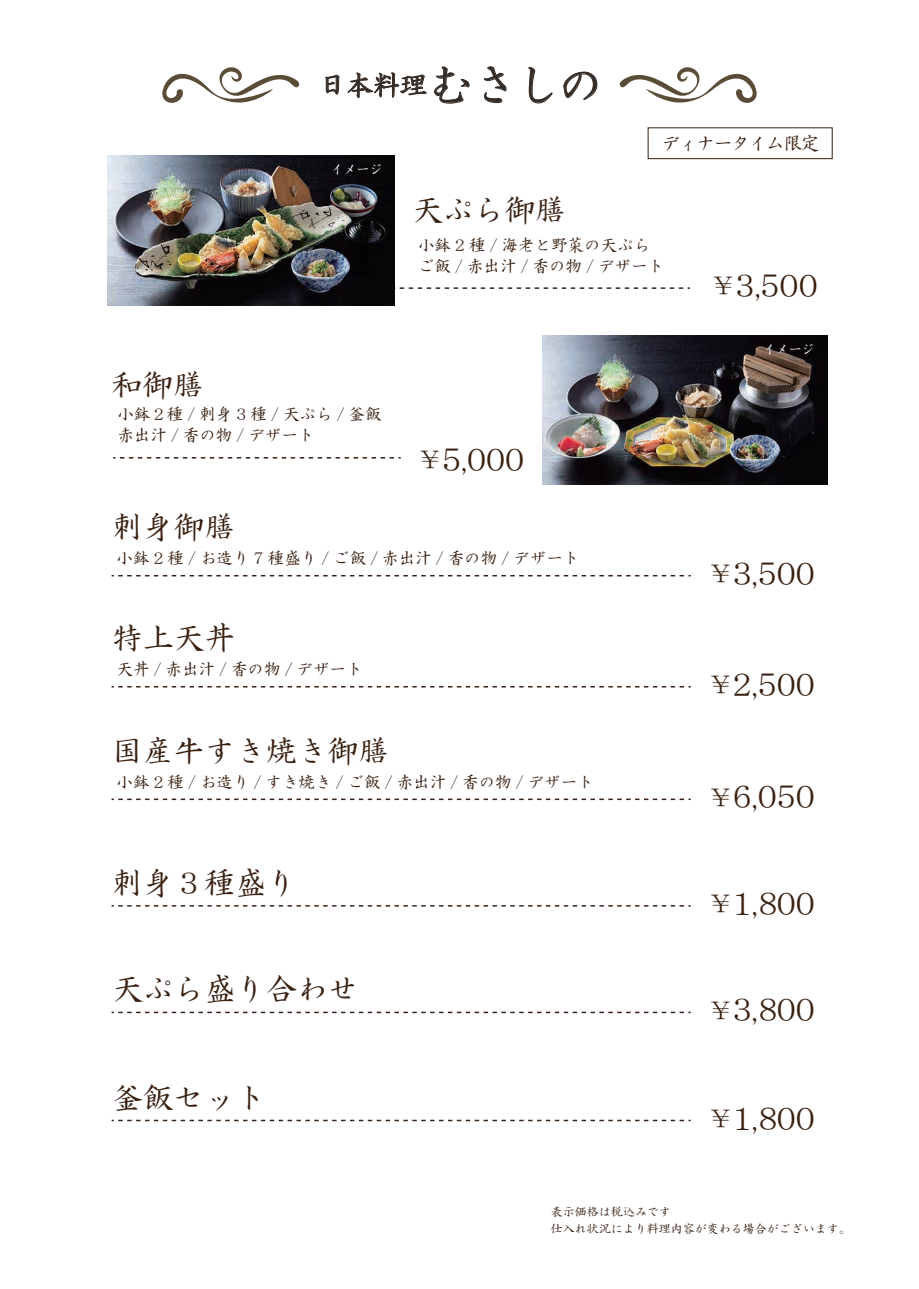
<style>
.page{position:relative;width:919px;height:1289px;background:#fff}
.page>*{position:absolute;margin:0;border:0;box-sizing:border-box;transform-origin:0 0}
.t1{font:32.1px "HG Seikaishotai PRO";color:#3a2111}
.t2{font:30.75px "HG Seikaishotai PRO";color:#3a2111}
.t3{font:27px "HG Seikaishotai PRO";color:#352c26}
.t4{font:18.75px "HG Seikaishotai PRO";letter-spacing:-.075em;color:#3a2111}
.t5{font:16.5px/21px "HG Seikaishotai PRO";color:#3a2111}
.t6{font:13.5px "HG Seikaishotai PRO";letter-spacing:-.05em;color:#fff}
.t7{font:12px/16.5px "HG Seikaishotai PRO";color:#3a2111}
.s1{font-size:48px}
.s2{font-size:24.3px}
</style>
<div class="page">
<svg style="left:162px;top:67px;width:138px;height:36px"></svg>
<svg style="left:619px;top:67px;width:138px;height:36px"></svg>
<svg style="left:325px;top:75px;width:14px;height:19px"></svg>
<svg style="left:347px;top:72px;width:79px;height:27px"></svg>
<svg style="left:434px;top:67px;width:35px;height:37px"></svg>
<svg style="left:484px;top:67px;width:22px;height:36px"></svg>
<svg style="left:528px;top:67px;width:24px;height:36px"></svg>
<svg style="left:563px;top:72px;width:34px;height:28px"></svg>
<svg style="left:113px;top:457px;width:288px;height:1px"></svg>
<svg style="left:394px;top:287px;width:296px;height:2px"></svg>
<img style="left:107px;top:155px;width:287px;height:150px">
<img style="left:542px;top:335px;width:285px;height:149px">
<svg style="left:112px;top:575px;width:578px;height:1px"></svg>
<svg style="left:112px;top:686px;width:578px;height:1px"></svg>
<svg style="left:112px;top:798px;width:578px;height:2px"></svg>
<svg style="left:112px;top:905px;width:578px;height:1px"></svg>
<svg style="left:112px;top:1011px;width:578px;height:2px"></svg>
<svg style="left:112px;top:1119px;width:578px;height:2px"></svg>
<div style="left:647px;top:127px;width:185px;height:32px;border:1px solid #3a2111"></div>
<h3 class="t3" style="left:319px;top:72px;width:287px">日本料理<span class="s1">むさしの</span></h3>
<p class="t6" style="left:330px;top:162px;width:53px">イメージ</p>
<p class="t4" style="left:661px;top:134px;width:160px">ディナータイム限定</p>
<h2 class="t2" style="left:412px;top:195px;width:155px">天ぷら御膳</h2>
<p class="t5" style="left:418px;top:234px;width:247px">小鉢 2 種 / 海老と野菜の天ぷらご飯 / 赤出汁 / 香の物 / デザート</p>
<h2 class="t2" style="left:111px;top:369px;width:94px">和御膳</h2>
<p class="t5" style="left:117px;top:404px;width:266px">小鉢２種/刺身3種/天ぷら/釜飯赤出汁 / 香の物 / デザート</p>
<h1 class="t1" style="left:418px;top:443px;width:108px"><span class="s2">￥</span>5,000</h1>
<h2 class="t2" style="left:112px;top:512px;width:125px">刺身御膳</h2>
<p class="t5" style="left:116px;top:547px;width:464px">小鉢2種/お造り7種盛り/ご飯/赤出汁/香の物/デザート</p>
<h2 class="t2" style="left:112px;top:623px;width:125px">特上天丼</h2>
<p class="t5" style="left:116px;top:658px;width:247px">天丼 / 赤出汁 / 香の物 / デザート</p>
<h2 class="t2" style="left:112px;top:735px;width:279px">国産牛すき焼き御膳</h2>
<p class="t5" style="left:116px;top:771px;width:478px">小鉢 2 種 / お造り / すき焼き / ご飯 / 赤出汁 / 香の物 / デザート</p>
<h2 class="t2" style="left:112px;top:867px;width:186px">刺身３種盛り</h2>
<h2 class="t2" style="left:112px;top:974px;width:248px">天ぷら盛り合わせ</h2>
<h2 class="t2" style="left:112px;top:1082px;width:155px">釜飯セット</h2>
<h1 class="t1" style="left:711px;top:269px;width:108px"><span class="s2">￥</span>3,500</h1>
<p class="t6" style="left:762px;top:342px;width:53px">イメージ</p>
<h1 class="t1" style="left:708px;top:557px;width:108px"><span class="s2">￥</span>3,500</h1>
<h1 class="t1" style="left:708px;top:668px;width:108px"><span class="s2">￥</span>2,500</h1>
<h1 class="t1" style="left:708px;top:780px;width:108px"><span class="s2">￥</span>6,050</h1>
<h1 class="t1" style="left:708px;top:887px;width:108px"><span class="s2">￥</span>1,800</h1>
<h1 class="t1" style="left:708px;top:993px;width:108px"><span class="s2">￥</span>3,800</h1>
<h1 class="t1" style="left:708px;top:1101px;width:108px"><span class="s2">￥</span>1,800</h1>
<p class="t7" style="left:550px;top:1203px;width:302px">表示価格は税込みです<br>仕入れ状況により料理内容が変わる場合がございます。</p>
</div>
